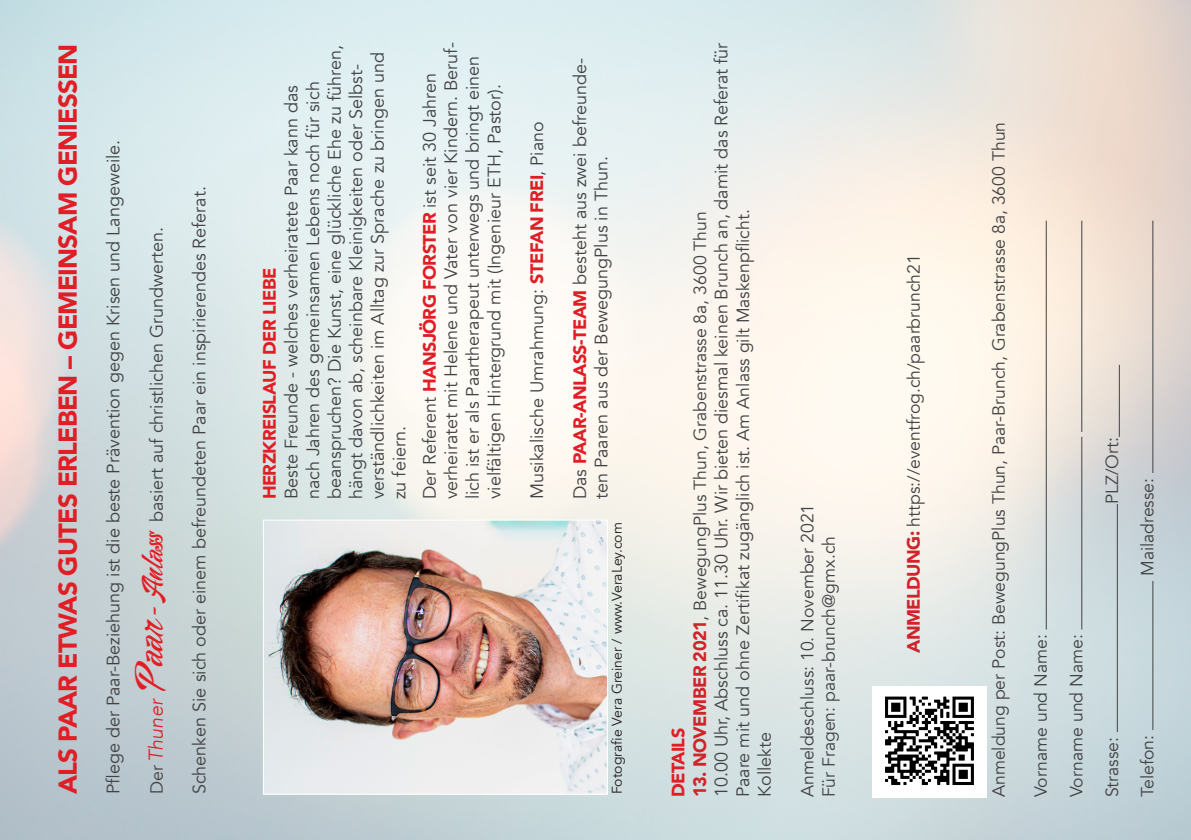
<style>
.page{position:relative;width:1191px;height:840px;background:#fff}
.page>*{position:absolute;margin:0;border:0;box-sizing:border-box;transform-origin:0 0}
.t1{font:900 25.8px "Avenir";letter-spacing:-.03em;color:#e11e25}
.t2{font:18px/21.6px "Avenir";color:#424344}
.t3{font:900 18px "Avenir";letter-spacing:-.03em;color:#e11e25}
.Einf__Abs__rot{font:17.6px "Avenir";color:#424344}
.t4{font:14px "Avenir";color:#231f20}
.s1{font-size:17.6px}
.s2{font-weight:300;font-style:italic;font-size:20px;color:#e11e25}
.s3{font-family:"Alisandra Demo";font-size:36px;color:#e11e25}
.s4{font-family:"Alisandra Demo";font-size:28px;color:#e11e25}
.s5{font-weight:900;color:#e11e25}
.s6{font-size:17.8px}
.s7{font-weight:900;font-size:18px;color:#d1232a}
.s8{font-size:18px}
</style>
<div class="page">
<img style="left:0;top:0;width:1191px;height:839px">
<hr style="left:1045px;top:220px;width:1px;height:409px;background:#424344">
<hr style="left:1081px;top:436px;width:1px;height:193px;background:#424344">
<hr style="left:1081px;top:220px;width:1px;height:212px;background:#424344">
<hr style="left:1116px;top:504px;width:1px;height:227px;background:#424344">
<hr style="left:1118px;top:364px;width:1px;height:72px;background:#424344">
<hr style="left:1152px;top:580px;width:1px;height:149px;background:#424344">
<hr style="left:1152px;top:220px;width:1px;height:253px;background:#424344">
<img style="left:265px;top:521px;width:340px;height:270px">
<div style="left:263px;top:519px;width:344px;height:274px;border:1px solid #fff"></div>
<img style="left:873px;top:686px;width:113px;height:110px">
<p class="t1" style="left:46px;top:793px;width:751px;rotate:-90deg">ALS PAAR ETWAS GUTES ERLEBEN – GEMEINSAM GENIESSEN</p>
<p class="t2" style="left:103px;top:793px;width:656px;rotate:-90deg">Pflege der Paar-Beziehung ist die beste Prävention gegen Krisen und Langeweile.</p>
<p class="t2" style="left:146px;top:793px;width:568px;rotate:-90deg"><span class="s1">Der</span> <span class="s2">Thuner</span> <span class="s3">Paar</span><span class="s4">-Anlass</span> basiert auf christlichen Grundwerten.</p>
<p class="t2" style="left:189px;top:793px;width:609px;rotate:-90deg">Schenken Sie sich oder einem befreundeten Paar ein inspirierendes Referat.</p>
<p class="t2" style="left:281px;top:499px;width:455px;rotate:-90deg">Beste Freunde - welches verheiratete Paar kann das nach Jahren des gemeinsamen Lebens noch für sich beanspruchen? Die Kunst, eine glückliche Ehe zu führen, hängt davon ab, scheinbare Kleinigkeiten oder Selbst&shy;verständlichkeiten im Alltag zur Sprache zu bringen und zu feiern.</p>
<p class="t2" style="left:419px;top:499px;width:458px;rotate:-90deg">Der Referent <span class="s5">HANSJÖRG FORSTER</span> <span class="s1">i</span>st seit 30 Jahren verheiratet mit Helene und Vater von vier Kindern. Beruf&shy;lich ist er als Paartherapeut unterwegs und bringt einen vielfältigen Hintergrund mit (Ingenieur ETH, Pastor).</p>
<p class="t3" style="left:254px;top:499px;width:233px;rotate:-90deg">HERZKREISLAUF DER LIEBE</p>
<p class="t2" style="left:526px;top:499px;width:379px;rotate:-90deg">Musikalische Umrahmung: <span class="s5">STEFAN FREI</span><span class="s6">, Piano</span></p>
<p class="t2" style="left:569px;top:499px;width:442px;rotate:-90deg">Das <span class="s5">PAAR-ANLASS-TEAM</span> besteht aus zwei befreunde&shy;ten Paaren aus der BewegungPlus in Thun.</p>
<p class="t4" style="left:608px;top:793px;width:273px;rotate:-90deg">Fotografie Vera Greiner / www.VeraLey.com</p>
<p class="t2" style="left:711px;top:796px;width:756px;rotate:-90deg">10.00 Uhr, Abschluss ca. 11.30 Uhr. Wir bieten diesmal keinen Brunch an, damit das Referat für<br>Paare mit und ohne Zertifikat zugänglich ist. <span class="s1">Am Anlass gilt Maskenpflicht.</span></p>
<p class="Einf__Abs__rot" style="left:689px;top:796px;width:587px;rotate:-90deg"><span class="s7">13. NOVEMBER 2021</span><span class="s8">,</span> BewegungPlus Thun, Grabenstrasse 8a, 3600 Thun</p>
<p class="t3" style="left:662px;top:796px;width:71px;rotate:-90deg">DETAILS</p>
<p class="t2" style="left:754px;top:796px;width:67px;rotate:-90deg">Kollekte</p>
<p class="Einf__Abs__rot" style="left:797px;top:796px;width:295px;rotate:-90deg">Anmeldeschluss: 10. November 2021</p>
<p class="Einf__Abs__rot" style="left:818px;top:796px;width:262px;rotate:-90deg">Für Fragen: paar-brunch@gmx.ch</p>
<p class="Einf__Abs__rot" style="left:903px;top:652px;width:400px;rotate:-90deg"><span class="s7">ANMELDUNG:</span> https://eventfrog.ch/paarbrunch21</p>
<p class="Einf__Abs__rot" style="left:988px;top:796px;width:676px;rotate:-90deg">Anmeldung per Post: BewegungPlus Thun, Paar-Brunch, Grabenstrasse 8a, 3600 Thun</p>
<p class="Einf__Abs__rot" style="left:1101px;top:504px;width:68px;rotate:-90deg">PLZ/Ort:</p>
<p class="Einf__Abs__rot" style="left:1137px;top:576px;width:100px;rotate:-90deg">Mailadresse:</p>
<p class="Einf__Abs__rot" style="left:1030px;top:796px;width:164px;rotate:-90deg">Vorname und Name:</p>
<p class="Einf__Abs__rot" style="left:1066px;top:796px;width:164px;rotate:-90deg">Vorname und Name:</p>
<p class="Einf__Abs__rot" style="left:1101px;top:796px;width:62px;rotate:-90deg">Strasse:</p>
<p class="Einf__Abs__rot" style="left:1137px;top:796px;width:64px;rotate:-90deg">Telefon:</p>
</div>
